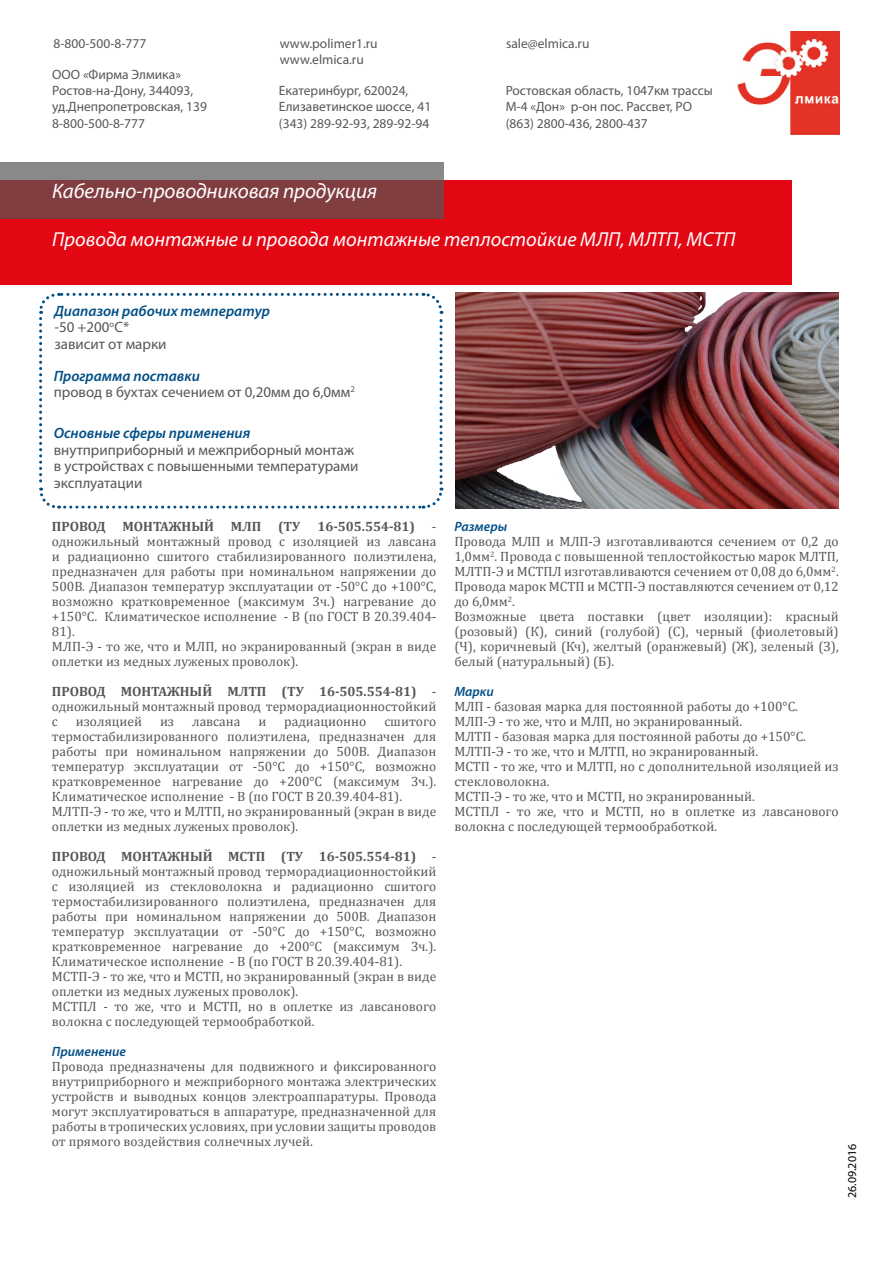
<style>
.page{position:relative;width:893px;height:1263px;background:#fff}
.page>*{position:absolute;margin:0;border:0;box-sizing:border-box;transform-origin:0 0}
.t1{font:italic 21px "Myriad Pro";letter-spacing:-.005em;color:#fff}
.t2{font:italic 20.25px "Myriad Pro";color:#fff}
.t3{font:15px/16.5px "Myriad Pro";color:#575756}
.t4{font:italic 600 15px/16.5px "Myriad Pro";color:#004e86}
.t5{font:13.5px/15px "Cambria";color:#575756}
.t6{font:13.5px/16.2px "Myriad Pro";color:#575756}
.t7{font:italic 600 13.5px "Myriad Pro";color:#004e86}
.t8{font:12px "Myriad Pro";color:#000}
.s1{font-weight:400;font-style:normal;color:#575756}
.s2{font-weight:600;font-style:italic;color:#004e86}
.s3{font-weight:700}
</style>
<div class="page">
<svg style="left:39px;top:292px;width:405px;height:217px"></svg>
<img style="left:737px;top:32px;width:102px;height:102px">
<div style="left:0;top:181px;width:791px;height:104px;background:#e30613"></div>
<svg style="left:0;top:162px;width:443px;height:56px;fill:#813e41"></svg>
<img style="left:455px;top:293px;width:384px;height:216px">
<p class="t6" style="left:54px;top:35px;width:94px">8-800-500-8-777</p>
<p class="t6" style="left:280px;top:35px;width:99px">www.polimer1.ru www.elmica.ru</p>
<p class="t6" style="left:506px;top:35px;width:85px">sale@elmica.ru</p>
<p class="t6" style="left:52px;top:66px;width:156px">ООО «Фирма Элмика»<br>Ростов-на-Дону, 344093, уд.Днепропетровская, 139<br>8-800-500-8-777</p>
<p class="t6" style="left:279px;top:82px;width:154px">Екатеринбург, 620024,<br>Елизаветинское шоссе, 41 (343) 289-92-93, 289-92-94</p>
<p class="t6" style="left:506px;top:82px;width:209px">Ростовская область, 1047км трассы<br>М-4 «Дон» р-он пос. Рассвет, РО (863) 2800-436, 2800-437</p>
<h1 class="t1" style="left:52px;top:178px;width:326px">Кабельно-проводниковая продукция</h1>
<h2 class="t2" style="left:52px;top:227px;width:685px">Провода монтажные и провода монтажные теплостойкие МЛП, МЛТП, МСТП</h2>
<p class="t4" style="left:54px;top:302px;width:217px">Диапазон рабочих температур <span class="s1">-50 +200</span><sup>о</sup><span class="s1">С*<br>зависит от марки</span></p>
<p class="t3" style="left:54px;top:367px;width:303px"><span class="s2">Программа поставки<br></span>провод в бухтах сечением от 0,20мм до 6,0мм<sup>2</sup></p>
<p class="t4" style="left:54px;top:425px;width:198px">Основные сферы применения</p>
<p class="t3" style="left:54px;top:441px;width:306px">внутприприборный и межприборный монтаж в устройствах с повышенными температурами эксплуатации</p>
<p class="t5" style="left:52px;top:519px;width:386px"><span class="s3">ПРОВОД МОНТАЖНЫЙ МЛП (ТУ 16-505.554-81)</span> - одножильный монтажный провод с изоляцией из лавсана и радиационно сшитого стабилизированного полиэтилена, предназначен для работы при номинальном напряжении до 500В. Диапазон температур эксплуатации от -50°С до +100°С, возможно кратковременное (максимум 3ч.) нагревание до +150°С. Климатическое исполнение - В (по ГОСТ В 20.39.404- 81).<br>МЛП-Э - то же, что и МЛП, но экранированный (экран в виде оплетки из медных луженых проволок).</p>
<p class="t5" style="left:52px;top:684px;width:386px;text-align:justify"><span class="s3">ПРОВОД МОНТАЖНЫЙ МЛТП (ТУ 16-505.554-81)</span> - одножильный монтажный провод терморадиационностойкий с</p>
<p class="t5" style="left:76px;top:714px;width:68px">изоляцией</p>
<p class="t5" style="left:160px;top:714px;width:16px">из</p>
<p class="t5" style="left:192px;top:714px;width:50px">лавсана</p>
<p class="t5" style="left:258px;top:714px;width:9px">и</p>
<p class="t5" style="left:284px;top:714px;width:84px">радиационно</p>
<p class="t5" style="left:52px;top:714px;width:386px;text-indent:332px">сшитого термостабилизированного полиэтилена, предназначен для работы при номинальном напряжении до 500В. Диапазон температур эксплуатации от -50°С до +150°С, возможно кратковременное нагревание до +200°С (максимум 3ч.).<br>Климатическое исполнение - В (по ГОСТ В 20.39.404-81).<br>МЛТП-Э - то же, что и МЛТП, но экранированный (экран в виде оплетки из медных луженых проволок).</p>
<p class="t5" style="left:52px;top:849px;width:386px"><span class="s3">ПРОВОД МОНТАЖНЫЙ МСТП (ТУ 16-505.554-81)</span> - одножильный монтажный провод терморадиационностойкий с изоляцией из стекловолокна и радиационно сшитого термостабилизированного полиэтилена, предназначен для работы при номинальном напряжении до 500В. Диапазон температур эксплуатации от -50°С до +150°С, возможно кратковременное нагревание до +200°С (максимум 3ч.).<br>Климатическое исполнение - В (по ГОСТ В 20.39.404-81).<br>МСТП-Э - то же, что и МСТП, но экранированный (экран в виде оплетки из медных луженых проволок).<br>МСТПЛ - то же, что и МСТП, но в оплетке из лавсанового волокна с последующей термообработкой.</p>
<p class="t7" style="left:52px;top:1043px;width:76px">Применение</p>
<p class="t5" style="left:52px;top:1059px;width:386px;text-align:justify">Провода предназначены для подвижного и фиксированного внутриприборного и межприборного монтажа электрических устройств и выводных концов электроаппаратуры. Провода могут эксплуатироваться в аппаратуре, предназначенной для работы в тропических условиях, при условии защиты проводов от прямого воздействия солнечных лучей.</p>
<p class="t7" style="left:454px;top:518px;width:54px">Размеры</p>
<p class="t5" style="left:454px;top:534px;width:386px">Провода МЛП и МЛП-Э изготавливаются сечением от 0,2 до 1,0мм<sup>2</sup>. Провода с повышенной теплостойкостью марок МЛТП, МЛТП-Э и МСТПЛ изготавливаются сечением от 0,08 до 6,0мм<sup>2</sup>.<br>Провода марок МСТП и МСТП-Э поставляются сечением от 0,12 до 6,0мм<sup>2</sup>.<br>Возможные цвета поставки (цвет изоляции): красный (розовый) (К), синий (голубой) (С), черный (фиолетовый) (Ч), коричневый (Кч), желтый (оранжевый) (Ж), зеленый (З), белый (натуральный) (Б).</p>
<p class="t7" style="left:454px;top:683px;width:41px">Марки</p>
<p class="t5" style="left:454px;top:699px;width:386px">МЛП - базовая марка для постоянной работы до +100°С.<br>МЛП-Э - то же, что и МЛП, но экранированный.<br>МЛТП - базовая марка для постоянной работы до +150°С.<br>МЛТП-Э - то же, что и МЛТП, но экранированный.<br>МСТП - то же, что и МЛТП, но с дополнительной изоляцией из стекловолокна.<br>МСТП-Э - то же, что и МСТП, но экранированный.<br>МСТПЛ - то же, что и МСТП, но в оплетке из лавсанового волокна с последующей термообработкой.</p>
<p class="t8" style="left:845px;top:1198px;width:56px;rotate:-90deg">26.09.2016</p>
</div>
